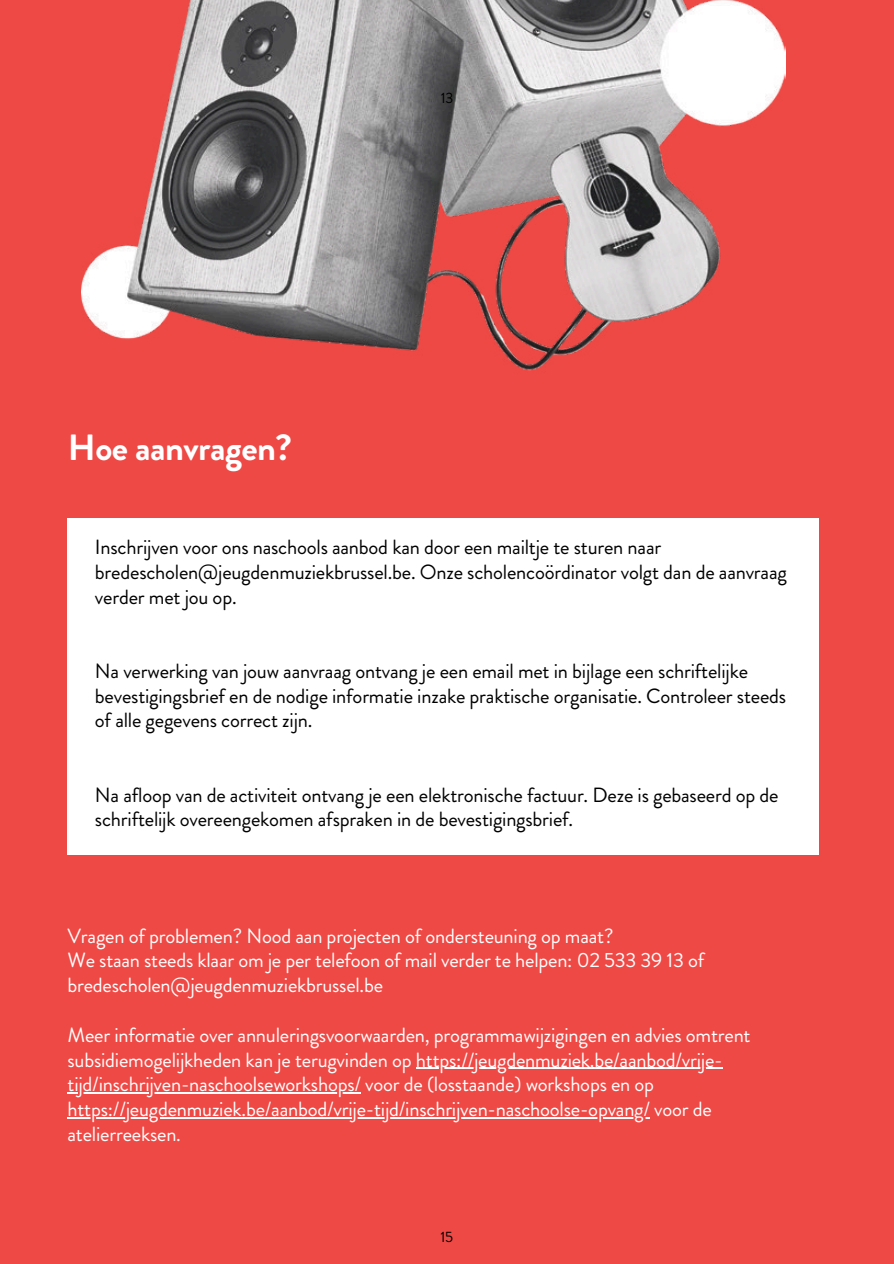
<style>
.page{position:relative;width:894px;height:1264px;background:#fff}
.page>*{position:absolute;margin:0;border:0;box-sizing:border-box;transform-origin:0 0}
.t1{font:700 36.45px "Brandon Grotesque";letter-spacing:-.015em;color:#fff}
.t2{font:20.55px/24.8px "Brandon Grotesque";letter-spacing:-.01em;color:#fff}
.t3{font:20.55px/24.8px "Brandon Grotesque";letter-spacing:-.01em;color:#000}
.t4{font:15px "Brandon Grotesque";color:#000}
</style>
<div class="page">
<div style="left:0;top:0;width:893px;height:1263px;background:#ef4945"></div>
<img style="left:81px;top:0;width:704px;height:371px">
<div style="left:67px;top:518px;width:751px;height:337px;background:#fff"></div>
<hr style="left:416px;top:1067px;width:306px;height:1px;background:#fff">
<hr style="left:67px;top:1092px;width:294px;height:1px;background:#fff">
<hr style="left:67px;top:1117px;width:582px;height:1px;background:#fff">
<p class="t1" style="left:68px;top:421px;width:225px">Hoe aanvragen?</p>
<p class="t4" style="left:440px;top:88px;width:14px">13</p>
<p class="t3" style="left:95px;top:535px;width:693px">Inschrijven voor ons naschools aanbod kan door een mailtje te sturen naar bredescholen@jeugdenmuziekbrussel.be. Onze scholencoördinator volgt dan de aanvraag verder met jou op.</p>
<h1 class="t3" style="left:95px;top:658px;width:692px">Na verwerking van jouw aanvraag ontvang je een email met in bijlage een schriftelijke bevestigingsbrief en de nodige informatie inzake praktische organisatie. Controleer steeds of alle gegevens correct zijn.</h1>
<p class="t3" style="left:95px;top:782px;width:685px">Na afloop van de activiteit ontvang je een elektronische factuur. Deze is gebaseerd op de schriftelijk overeengekomen afspraken in de bevestigingsbrief.</p>
<p class="t2" style="left:67px;top:923px;width:547px">Vragen of problemen? Nood aan projecten of ondersteuning op maat?</p>
<p class="t2" style="left:67px;top:948px;width:638px">We staan steeds klaar om je per telefoon of mail verder te helpen: 02 533 39 13 of bredescholen@jeugdenmuziekbrussel.be</p>
<p class="t2" style="left:67px;top:1022px;width:684px">Meer informatie over annuleringsvoorwaarden, programmawijzigingen en advies omtrent subsidiemogelijkheden kan je terugvinden op https://jeugdenmuziek.be/aanbod/vrije-</p>
<p class="t2" style="left:67px;top:1071px;width:645px">tijd/inschrijven-naschoolseworkshops/ voor de (losstaande) workshops en op https://jeugdenmuziek.be/aanbod/vrije-tijd/inschrijven-naschoolse-opvang/ voor de atelierreeksen.</p>
<p class="t4" style="left:440px;top:1226px;width:14px">15</p>
</div>
